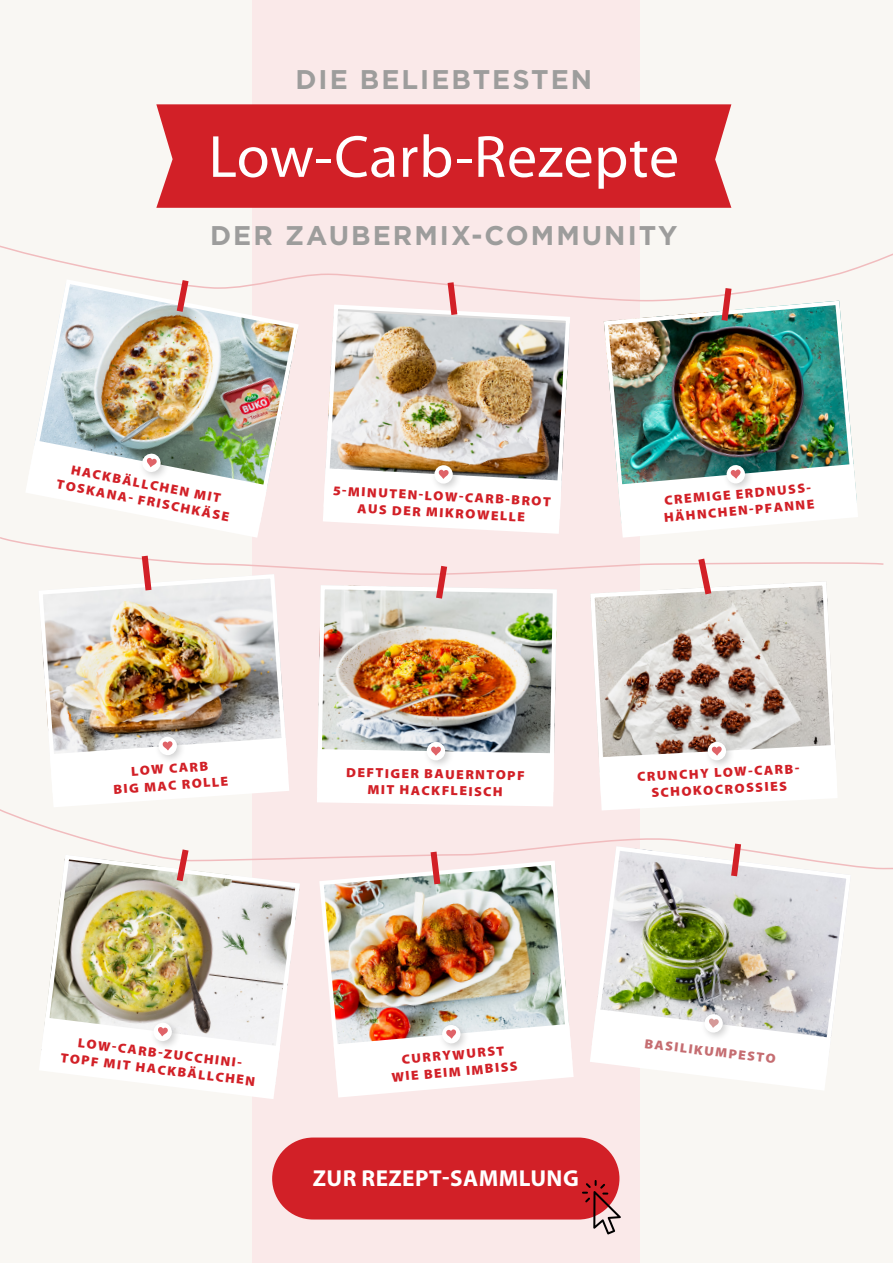
<style>
.page{position:relative;width:893px;height:1263px;background:#f9f7f3}
.page>*{position:absolute;margin:0;border:0;box-sizing:border-box;transform-origin:0 0}
.t1{font:60px "Myriad Pro";letter-spacing:.01em;color:#fff}
.t2{font:700 27px "Gotham";letter-spacing:.075em;color:#9d9d9c}
.t3{font:700 23.1px "Myriad Pro";letter-spacing:.02em;color:#fff}
.t4{font:900 13.2px/16.6px "Myriad Pro";color:#d22027;text-align:center;scale:1.05 1}
.t5{font:900 13.2px "Myriad Pro";color:#c56d71;scale:1.05 1}
</style>
<div class="page">
<div style="left:253px;top:0;width:387px;height:1263px;background:#fae9e9"></div>
<div style="left:156px;top:104px;width:575px;height:104px;background:#d22027"></div>
<div style="left:272px;top:1137px;width:347px;height:82px;background:#d22027;border-radius:41px"></div>
<svg style="left:582px;top:1180px;width:39px;height:54px"></svg>
<img style="left:603px;top:302px;width:249px;height:138px">
<svg style="left:591px;top:605px;width:243px;height:149px;background:#c5bab3"></svg>
<div style="left:704px;top:738px;width:31px;height:32px;background:#000;opacity:.2"></div>
<div style="left:707px;top:742px;width:19px;height:18px;background:#fff;border-radius:50%"></div>
<svg style="left:599px;top:745px;width:238px;height:61px"></svg>
<img style="left:327px;top:305px;width:243px;height:135px">
<img style="left:322px;top:605px;width:230px;height:141px">
<div style="left:317px;top:585px;width:240px;height:207px;border:4px solid #fff;border-radius:4px"></div>
<div style="left:423px;top:737px;width:32px;height:33px;background:#000;opacity:.2"></div>
<div style="left:427px;top:742px;width:18px;height:18px;background:#fff;border-radius:50%"></div>
<svg style="left:317px;top:746px;width:237px;height:60px;background:#f6f6f6"></svg>
<img style="left:319px;top:870px;width:250px;height:173px">
<div style="left:438px;top:1021px;width:32px;height:32px;background:#dbe3e6"></div>
<svg style="left:334px;top:1024px;width:240px;height:73px"></svg>
<img style="left:35px;top:302px;width:264px;height:138px">
<img style="left:40px;top:605px;width:246px;height:138px">
<div style="left:154px;top:732px;width:32px;height:33px;background:#000;opacity:.2"></div>
<svg style="left:158px;top:736px;width:19px;height:19px"></svg>
<svg style="left:50px;top:738px;width:239px;height:68px"></svg>
<img style="left:46px;top:870px;width:254px;height:172px">
<svg style="left:39px;top:1017px;width:241px;height:82px"></svg>
<svg style="left:0;top:240px;width:893px;height:62px"></svg>
<svg style="left:0;top:806px;width:893px;height:64px"></svg>
<svg style="left:173px;top:274px;width:20px;height:44px"></svg>
<svg style="left:173px;top:843px;width:20px;height:45px"></svg>
<svg style="left:444px;top:276px;width:17px;height:45px"></svg>
<svg style="left:427px;top:845px;width:17px;height:46px"></svg>
<svg style="left:0;top:440px;width:884px;height:165px"></svg>
<svg style="left:718px;top:282px;width:17px;height:45px"></svg>
<img style="left:589px;top:844px;width:264px;height:192px">
<svg style="left:590px;top:1009px;width:241px;height:81px"></svg>
<svg style="left:727px;top:837px;width:18px;height:46px"></svg>
<h2 class="t2" style="left:295px;top:62px;width:298px">DIE BELIEBTESTEN</h2>
<h1 class="t1" style="left:209px;top:124px;width:472px">Low-Carb-Rezepte</h1>
<h2 class="t2" style="left:210px;top:218px;width:469px">DER ZAUBERMIX-COMMUNITY</h2>
<p class="t4" style="left:61px;top:459px;width:169px;rotate:11deg">HACKBÄLLCHEN MIT<br>TOSKANA- FRISCHKÄSE</p>
<p class="t4" style="left:112px;top:764px;width:111px;rotate:-4deg">LOW CARB<br>BIG MAC ROLLE</p>
<p class="t4" style="left:333px;top:482px;width:209px;rotate:3deg">5-MINUTEN-LOW-CARB-BROT<br>AUS DER MIKROWELLE</p>
<p class="t4" style="left:662px;top:492px;width:145px;text-align:left;rotate:-5deg">CREMIGE ERDNUSS-<br>HÄHNCHEN-PFANNE</p>
<p class="t4" style="left:346px;top:764px;width:172px;rotate:1deg">DEFTIGER BAUERNTOPF<br>MIT HACKFLEISCH</p>
<p class="t4" style="left:637px;top:769px;width:158px;rotate:-3deg">CRUNCHY LOW-CARB-<br>SCHOKOCROSSIES</p>
<p class="t4" style="left:64px;top:1033px;width:188px;rotate:7deg">LOW-CARB-ZUCCHINI-<br>TOPF MIT HACKBÄLLCHEN</p>
<p class="t5" style="left:645px;top:1036px;width:127px;rotate:7deg">BASILIKUMPESTO</p>
<p class="t4" style="left:389px;top:1052px;width:122px;rotate:-5deg">CURRYWURST<br>WIE BEIM IMBISS</p>
<h3 class="t3" style="left:313px;top:1165px;width:267px">ZUR REZEPT-SAMMLUNG</h3>
</div>
